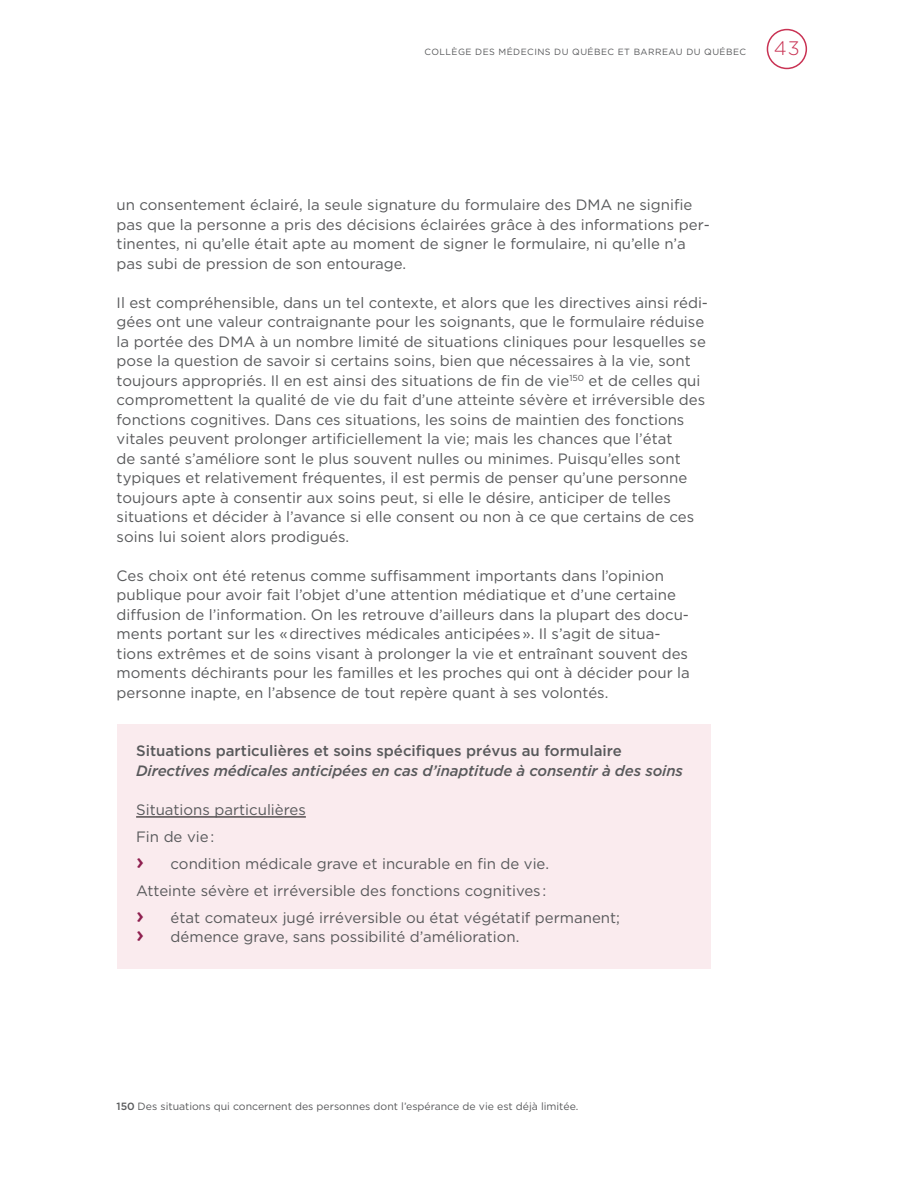
<style>
.page{position:relative;width:918px;height:1188px;background:#fff}
.page>*{position:absolute;margin:0;border:0;box-sizing:border-box;transform-origin:0 0}
.t1{font:300 19.5px "Gotham HTF";color:#c93253}
.t2{font:15px/19.5px "Gotham HTF";color:#58595b}
.t3{font:italic 500 15px "Gotham HTF";letter-spacing:-.01em;color:#58595b}
.t4{font:500 15px "Gotham HTF";color:#58595b}
.t5{font:10.5px "Gotham HTF";color:#58595b}
.t6{font:9px "Gotham HTF";letter-spacing:.05em;color:#58595b}
.s1{font-family:"Gotham";font-weight:500;font-size:22.5px;color:#8e1f4f}
.s2{font-weight:500}
</style>
<div class="page">
<div style="left:767px;top:29px;width:40px;height:40px;border:2px solid #c93253;border-radius:50%"></div>
<div style="left:117px;top:724px;width:594px;height:244px;background:#faebee"></div>
<hr style="left:136px;top:817px;width:170px;height:1px;background:#000">
<p class="t6" style="left:425px;top:47px;width:323px">COLLÈGE DES MÉDECINS DU QUÉBEC ET BARREAU DU QUÉBEC</p>
<h1 class="t1" style="left:774px;top:38px;width:27px">43</h1>
<p class="t2" style="left:117px;top:195px;width:595px">un consentement éclairé, la seule signature du formulaire des DMA ne signifie pas que la personne a pris des décisions éclairées grâce à des informations per&shy;tinentes, ni qu’elle était apte au moment de signer le formulaire, ni qu’elle n’a pas subi de pression de son entourage.</p>
<p class="t2" style="left:117px;top:293px;width:593px">Il est compréhensible, dans un tel contexte, et alors que les directives ainsi rédi&shy;gées ont une valeur contraignante pour les soignants, que le formulaire réduise la portée des DMA à un nombre limité de situations cliniques pour lesquelles se pose la question de savoir si certains soins, bien que nécessaires à la vie, sont toujours appropriés. Il en est ainsi des situations de fin de vie<sup>150</sup> et de celles qui compromettent la qualité de vie du fait d’une atteinte sévère et irréversible des fonctions cognitives. Dans ces situations, les soins de maintien des fonctions vitales peuvent prolonger artificiellement la vie; mais les chances que l’état<br>de santé s’améliore sont le plus souvent nulles ou minimes. Puisqu’elles sont typiques et relativement fréquentes, il est permis de penser qu’une personne toujours apte à consentir aux soins peut, si elle le désire, anticiper de telles situations et décider à l’avance si elle consent ou non à ce que certains de ces soins lui soient alors prodigués.</p>
<p class="t2" style="left:117px;top:566px;width:575px">Ces choix ont été retenus comme suffisamment importants dans l’opinion publique pour avoir fait l’objet d’une attention médiatique et d’une certaine diffusion de l’information. On les retrouve d’ailleurs dans la plupart des docu&shy;ments portant sur les «directives médicales anticipées». Il s’agit de situa&shy;tions extrêmes et de soins visant à prolonger la vie et entraînant souvent des moments déchirants pour les familles et les proches qui ont à décider pour la personne inapte, en l’absence de tout repère quant à ses volontés.</p>
<p class="t4" style="left:136px;top:743px;width:487px">Situations particulières et soins spécifiques prévus au formulaire</p>
<p class="t3" style="left:136px;top:762px;width:548px">Directives médicales anticipées en cas d’inaptitude à consentir à des soins</p>
<p class="t2" style="left:136px;top:796px;width:485px;line-height:27px">Situations particulières<br>Fin de vie:<br><span class="s1">›</span> condition médicale grave et incurable en fin de vie.<br>Atteinte sévère et irréversible des fonctions cognitives :<br><span class="s1">›</span> état comateux jugé irréversible ou état végétatif permanent;</p>
<p class="t2" style="left:136px;top:927px;width:385px"><span class="s1">›</span> démence grave, sans possibilité d’amélioration.</p>
<p class="t5" style="left:117px;top:1101px;width:463px"><span class="s2">150</span> Des situations qui concernent des personnes dont l’espérance de vie est déjà limitée.</p>
</div>
